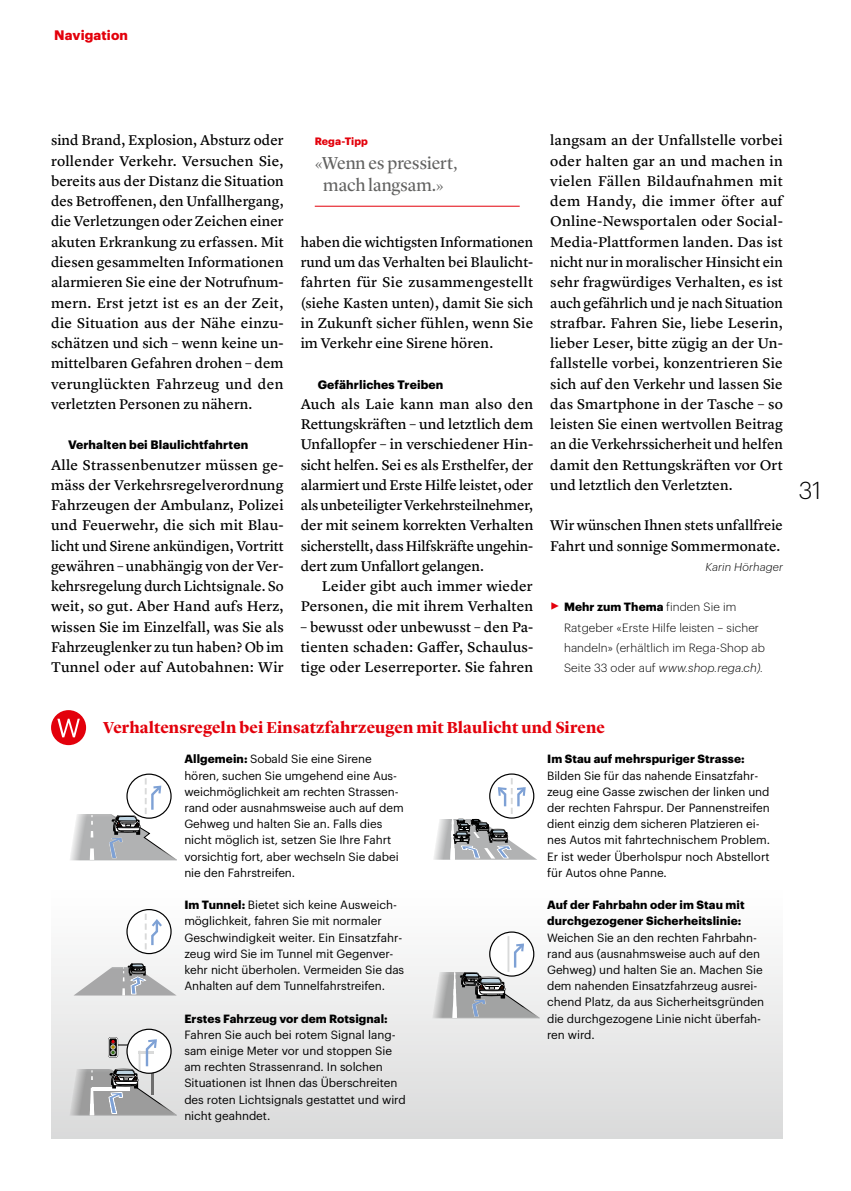
<style>
.page{position:relative;width:851px;height:1191px;background:#fff}
.page>*{position:absolute;margin:0;border:0;box-sizing:border-box;transform-origin:0 0}
.t1{font:300 24px "Graphik";color:#000}
.t2{font:18px/21.6px "Lyon Display";color:#626261;text-align:center}
.t3{font:700 16.5px "Lyon Display";letter-spacing:.01em;color:#e3000b}
.t4{font:14.7px/20.2px "Lyon Text Regular No.2";letter-spacing:.005em;color:#000;text-align:justify}
.t5{font:700 13.5px "Graphik";letter-spacing:.01em;color:#e3000b}
.t6{font:700 12px "Graphik";letter-spacing:.01em;color:#000}
.t7{font:11.7px/16.2px "Graphik";letter-spacing:-.005em;color:#000}
.t8{font:300 11.7px/20.2px "Graphik";letter-spacing:.01em;color:#000}
.t9{font:700 11.7px/16.2px "Graphik";letter-spacing:.01em;color:#000}
.t10{font:italic 300 11.25px "Graphik";letter-spacing:.01em;color:#000}
.t11{font:700 10.5px "Graphik";letter-spacing:.01em;color:#e3000b}
.s1{color:#e3000b}
.s2{font-weight:700}
.s3{font-style:italic}
</style>
<div class="page">
<hr style="left:315px;top:206px;width:204px;height:1px;background:#e3000b">
<div style="left:51px;top:854px;width:731px;height:284px;background:linear-gradient(to bottom,#fff,#dadbdb)"></div>
<div style="left:51px;top:710px;width:35px;height:35px;background:#e3000b;border-radius:50%"></div>
<svg style="left:57px;top:718px;width:23px;height:19px"></svg>
<svg style="left:127px;top:774px;width:44px;height:44px"></svg>
<svg style="left:51px;top:778px;width:126px;height:82px"></svg>
<svg style="left:180px;top:866px;width:3px;height:11px"></svg>
<svg style="left:489px;top:774px;width:44px;height:44px"></svg>
<svg style="left:414px;top:778px;width:123px;height:82px"></svg>
<svg style="left:511px;top:866px;width:6px;height:5px"></svg>
<svg style="left:489px;top:932px;width:44px;height:44px"></svg>
<div style="left:496px;top:939px;width:31px;height:30px;background:#fff;border-radius:50%"></div>
<hr style="left:507px;top:936px;width:2px;height:36px;background:#d9dada">
<svg style="left:414px;top:941px;width:125px;height:77px"></svg>
<svg style="left:127px;top:909px;width:44px;height:44px"></svg>
<svg style="left:73px;top:913px;width:104px;height:82px"></svg>
<svg style="left:127px;top:1029px;width:44px;height:44px"></svg>
<div style="left:134px;top:1036px;width:30px;height:30px;background:#fff;border-radius:50%"></div>
<svg style="left:51px;top:1037px;width:126px;height:78px;background:#c6c7c8"></svg>
<h1 class="t5" style="left:54px;top:24px;width:75px">Navigation</h1>
<p class="t4" style="left:51px;top:129px;width:234px">sind Brand, Explosion, Absturz oder rollender Verkehr. Versuchen Sie, bereits aus der Distanz die Situation des Betroffenen, den Unfallhergang, die Verletzungen oder Zeichen einer akuten Erkrankung zu erfassen. Mit diesen gesammelten Informationen alarmieren Sie eine der Notrufnum&shy;mern. Erst jetzt ist es an der Zeit, die Situation aus der Nähe einzu&shy;schätzen und sich – wenn keine un&shy;mittelbaren Gefahren drohen – dem verunglückten Fahrzeug und den verletzten Personen zu nähern.</p>
<h3 class="t6" style="left:68px;top:435px;width:181px">Verhalten bei Blaulichtfahrten</h3>
<p class="t4" style="left:51px;top:453px;width:234px">Alle Strassenbenutzer müssen ge&shy;mäss der Verkehrsregelverordnung Fahrzeugen der Ambulanz, Polizei und Feuerwehr, die sich mit Blau&shy;licht und Sirene ankündigen, Vortritt gewähren – unabhängig von der Ver&shy;kehrsregelung durch Lichtsignale. So weit, so gut. Aber Hand aufs Herz, wissen Sie im Einzelfall, was Sie als Fahrzeuglenker zu tun haben? Ob im Tunnel oder auf Autobahnen: Wir</p>
<p class="t11" style="left:315px;top:133px;width:55px">Rega-Tipp</p>
<p class="t2" style="left:315px;top:151px;width:144px">«Wenn es pressiert, mach langsam.»</p>
<p class="t4" style="left:300px;top:230px;width:234px">haben die wichtigsten Informationen rund um das Verhalten bei Blaulicht&shy;fahrten für Sie zusammengestellt (siehe Kasten unten), damit Sie sich in Zukunft sicher fühlen, wenn Sie im Verkehr eine Sirene hören.</p>
<h3 class="t6" style="left:317px;top:375px;width:127px">Gefährliches Treiben</h3>
<p class="t4" style="left:300px;top:392px;width:234px">Auch als Laie kann man also den Rettungskräften – und letztlich dem Unfallopfer – in verschiedener Hin&shy;sicht helfen. Sei es als Ersthelfer, der alarmiert und Erste Hilfe leistet, oder als unbeteiligter Verkehrsteilnehmer, der mit seinem korrekten Verhalten sicherstellt, dass Hilfskräfte ungehin&shy;dert zum Unfallort gelangen.</p>
<p class="t4" style="left:300px;top:575px;width:234px;text-align:right">Leider gibt auch immer wieder<br>Personen, die mit ihrem Verhalten</p>
<p class="t4" style="left:300px;top:615px;width:234px">– bewusst oder unbewusst – den Pa&shy;tienten schaden: Gaffer, Schaulus&shy;tige oder Leserreporter. Sie fahren</p>
<p class="t4" style="left:550px;top:129px;width:234px">langsam an der Unfallstelle vorbei oder halten gar an und machen in vielen Fällen Bildaufnahmen mit dem Handy, die immer öfter auf Online-Newsportalen oder Social-Media-Plattformen landen. Das ist nicht nur in moralischer Hinsicht ein sehr fragwürdiges Verhalten, es ist auch gefährlich und je nach Situation strafbar. Fahren Sie, liebe Leserin, lieber Leser, bitte zügig an der Un&shy;fallstelle vorbei, konzentrieren Sie sich auf den Verkehr und lassen Sie das Smartphone in der Tasche – so leisten Sie einen wertvollen Beitrag an die Verkehrssicherheit und helfen damit den Rettungskräften vor Ort und letztlich den Verletzten.</p>
<p class="t4" style="left:550px;top:514px;width:234px">Wir wünschen Ihnen stets unfallfreie<br>Fahrt und sonnige Sommermonate.</p>
<p class="t10" style="left:705px;top:558px;width:79px">Karin Hörhager</p>
<p class="t8" style="left:564px;top:596px;width:202px;text-indent:-14px"><span class="s1">✓</span> <span class="s2">Mehr zum Thema</span> finden Sie im Ratgeber «Erste Hilfe leisten – sicher handeln» (erhältlich im Rega-Shop ab Seite 33 oder auf <span class="s3">www.shop.rega.ch).</span></p>
<h1 class="t1" style="left:798px;top:473px;width:24px">31</h1>
<h3 class="t3" style="left:103px;top:715px;width:503px">Verhaltensregeln bei Einsatzfahrzeugen mit Blaulicht und Sirene</h3>
<p class="t7" style="left:184px;top:750px;width:189px"><span class="s2">Allgemein:</span> Sobald Sie eine Sirene</p>
<p class="t7" style="left:184px;top:766px;width:221px">hören, suchen Sie umgehend eine Aus&shy;weichmöglichkeit am rechten Strassen&shy;rand oder ausnahmsweise auch auf dem Gehweg und halten Sie an. Falls dies nicht möglich ist, setzen Sie Ihre Fahrt vorsichtig fort, aber wechseln Sie dabei nie den Fahrstreifen.</p>
<p class="t7" style="left:184px;top:896px;width:212px"><span class="s2">Im Tunnel:</span> Bietet sich keine Ausweich-</p>
<p class="t7" style="left:184px;top:912px;width:221px">möglichkeit, fahren Sie mit normaler Geschwindigkeit weiter. Ein Einsatzfahr&shy;zeug wird Sie im Tunnel mit Gegenver&shy;kehr nicht überholen. Vermeiden Sie das Anhalten auf dem Tunnelfahrstreifen.</p>
<p class="t9" style="left:184px;top:1009px;width:205px">Erstes Fahrzeug vor dem Rotsignal:</p>
<p class="t7" style="left:184px;top:1025px;width:223px">Fahren Sie auch bei rotem Signal lang&shy;sam einige Meter vor und stoppen Sie am rechten Strassenrand. In solchen Situationen ist Ihnen das Überschreiten des roten Lichtsignals gestattet und wird nicht geahndet.</p>
<p class="t9" style="left:547px;top:750px;width:199px">Im Stau auf mehrspuriger Strasse:</p>
<p class="t7" style="left:547px;top:766px;width:224px">Bilden Sie für das nahende Einsatzfahr&shy;zeug eine Gasse zwischen der linken und der rechten Fahrspur. Der Pannenstreifen dient einzig dem sicheren Platzieren ei&shy;nes Autos mit fahrtechnischem Problem.<br>Er ist weder Überholspur noch Abstellort für Autos ohne Panne.</p>
<p class="t9" style="left:547px;top:895px;width:199px">Auf der Fahrbahn oder im Stau mit durchgezogener Sicherheitslinie:</p>
<p class="t7" style="left:547px;top:928px;width:218px">Weichen Sie an den rechten Fahrbahn&shy;rand aus (ausnahmsweise auch auf den Gehweg) und halten Sie an. Machen Sie dem nahenden Einsatzfahrzeug ausrei&shy;chend Platz, da aus Sicherheitsgründen die durchgezogene Linie nicht überfah&shy;ren wird.</p>
</div>
